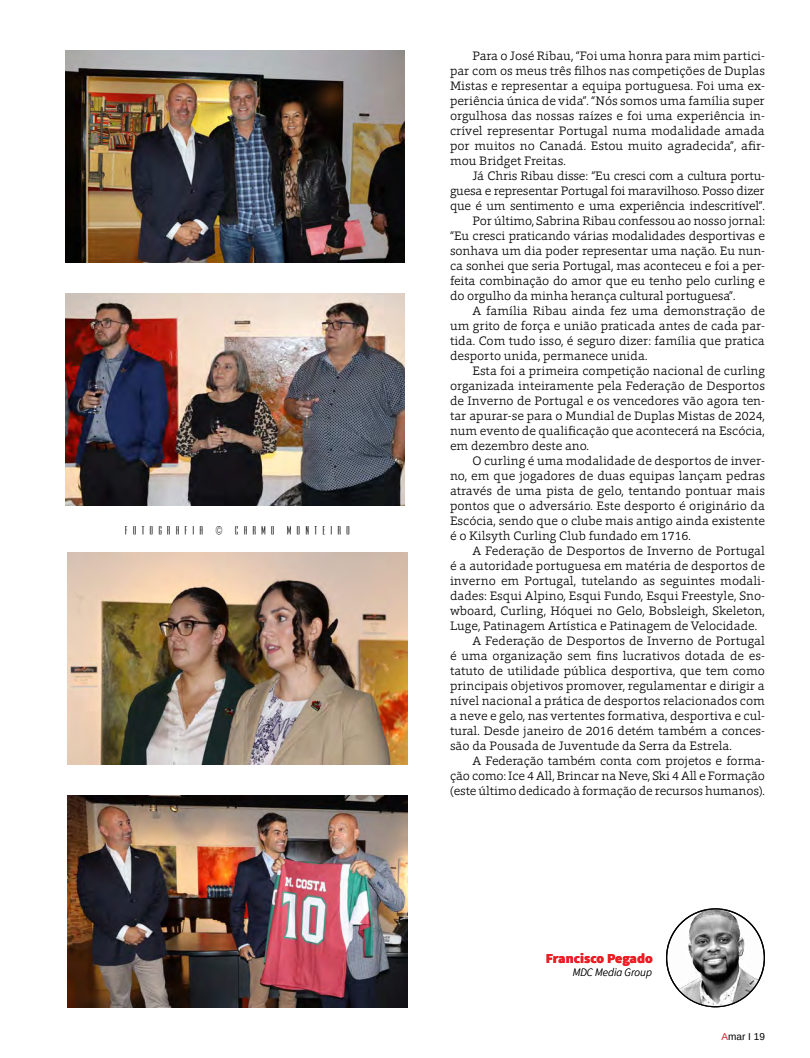
<style>
.page{position:relative;width:810px;height:1058px;background:#fff}
.page>*{position:absolute;margin:0;border:0;box-sizing:border-box;transform-origin:0 0}
.t1{font:900 13.75px "Source Sans Pro";color:#ed1d24}
.t2{font:300 12.5px/15px "Foro Rounded";color:#000;text-align:justify}
.t3{font:300 12.5px "Foro Rounded";letter-spacing:-.02em;color:#000}
.t4{font:italic 300 11.25px "Source Sans Pro";color:#000}
.t5{font:10px "Ultra Condensed Sans Serif";letter-spacing:.5em;color:#000}
.t6{font:10px "Arimo";color:#000}
.s1{color:#d2232a}
</style>
<div class="page">
<img style="left:68px;top:552px;width:339px;height:212px">
<img style="left:68px;top:796px;width:339px;height:211px">
<img style="left:65px;top:51px;width:340px;height:211px">
<img style="left:65px;top:294px;width:340px;height:211px">
<img style="left:667px;top:909px;width:97px;height:97px;border-radius:49px">
<p class="t5" style="left:125px;top:524px;width:227px">FOTOGRAFIA © CARMO MONTEIRO</p>
<p class="t2" style="left:450px;top:48px;width:316px;text-indent:22px">Para o José Ribau, “Foi uma honra para mim partici&shy;par com os meus três filhos nas competições de Duplas Mistas e representar a equipa portuguesa. Foi uma ex&shy;periência única de vida”. “Nós somos uma família super orgulhosa das nossas raízes e foi uma experiência in&shy;crível representar Portugal numa modalidade amada por muitos no Canadá. Estou muito agradecida”, afir&shy;mou Bridget Freitas.</p>
<p class="t3" style="left:472px;top:168px;width:294px">Já Chris Ribau disse: “Eu cresci com a cultura portu-</p>
<p class="t3" style="left:450px;top:183px;width:316px">guesa e representar Portugal foi maravilhoso. Posso dizer</p>
<p class="t3" style="left:450px;top:198px;width:316px">que é um sentimento e uma experiência indescritível”.</p>
<p class="t2" style="left:472px;top:213px;width:294px">Por último, Sabrina Ribau confessou ao nosso jornal:</p>
<p class="t2" style="left:450px;top:228px;width:316px">“Eu cresci praticando várias modalidades desportivas e</p>
<p class="t2" style="left:450px;top:243px;width:317px">sonhava um dia poder representar uma nação. Eu nun-</p>
<p class="t2" style="left:450px;top:258px;width:316px">ca sonhei que seria Portugal, mas aconteceu e foi a per-</p>
<p class="t2" style="left:450px;top:273px;width:316px">feita combinação do amor que eu tenho pelo curling e</p>
<p class="t2" style="left:450px;top:288px;width:287px">do orgulho da minha herança cultural portuguesa”.</p>
<p class="t2" style="left:472px;top:303px;width:294px">A família Ribau ainda fez uma demonstração de</p>
<p class="t2" style="left:450px;top:318px;width:316px">um grito de força e união praticada antes de cada par-</p>
<p class="t2" style="left:450px;top:333px;width:316px">tida. Com tudo isso, é seguro dizer: família que pratica</p>
<p class="t2" style="left:450px;top:348px;width:199px">desporto unida, permanece unida.</p>
<p class="t2" style="left:472px;top:363px;width:294px">Esta foi a primeira competição nacional de curling</p>
<p class="t2" style="left:450px;top:378px;width:316px">organizada inteiramente pela Federação de Desportos</p>
<p class="t2" style="left:450px;top:393px;width:316px">de Inverno de Portugal e os vencedores vão agora ten-</p>
<p class="t2" style="left:450px;top:408px;width:316px">tar apurar-se para o Mundial de Duplas Mistas de 2024,</p>
<p class="t2" style="left:450px;top:423px;width:316px">num evento de qualificação que acontecerá na Escócia,</p>
<p class="t2" style="left:450px;top:438px;width:141px">em dezembro deste ano.</p>
<p class="t2" style="left:472px;top:453px;width:294px">O curling é uma modalidade de desportos de inver-</p>
<p class="t2" style="left:450px;top:468px;width:316px">no, em que jogadores de duas equipas lançam pedras</p>
<p class="t2" style="left:450px;top:483px;width:316px">através de uma pista de gelo, tentando pontuar mais</p>
<p class="t2" style="left:450px;top:498px;width:316px">pontos que o adversário. Este desporto é originário da</p>
<p class="t2" style="left:450px;top:513px;width:316px">Escócia, sendo que o clube mais antigo ainda existente</p>
<p class="t2" style="left:450px;top:528px;width:242px">é o Kilsyth Curling Club fundado em 1716.</p>
<p class="t2" style="left:472px;top:543px;width:294px">A Federação de Desportos de Inverno de Portugal</p>
<p class="t2" style="left:450px;top:558px;width:316px">é a autoridade portuguesa em matéria de desportos de</p>
<p class="t2" style="left:450px;top:573px;width:317px">inverno em Portugal, tutelando as seguintes modali-</p>
<p class="t2" style="left:450px;top:588px;width:316px">dades: Esqui Alpino, Esqui Fundo, Esqui Freestyle, Sno-</p>
<p class="t2" style="left:450px;top:603px;width:317px">wboard, Curling, Hóquei no Gelo, Bobsleigh, Skeleton,</p>
<p class="t2" style="left:450px;top:618px;width:309px">Luge, Patinagem Artística e Patinagem de Velocidade.</p>
<p class="t2" style="left:472px;top:633px;width:294px">A Federação de Desportos de Inverno de Portugal</p>
<p class="t2" style="left:450px;top:648px;width:316px">é uma organização sem fins lucrativos dotada de es-</p>
<p class="t2" style="left:450px;top:663px;width:316px">tatuto de utilidade pública desportiva, que tem como</p>
<p class="t2" style="left:450px;top:678px;width:316px">principais objetivos promover, regulamentar e dirigir a</p>
<p class="t2" style="left:450px;top:693px;width:316px">nível nacional a prática de desportos relacionados com</p>
<p class="t2" style="left:450px;top:708px;width:316px">a neve e gelo, nas vertentes formativa, desportiva e cul-</p>
<p class="t2" style="left:450px;top:723px;width:317px">tural. Desde janeiro de 2016 detém também a conces-</p>
<p class="t2" style="left:450px;top:738px;width:283px">são da Pousada de Juventude da Serra da Estrela.</p>
<p class="t2" style="left:472px;top:753px;width:294px">A Federação também conta com projetos e forma-</p>
<p class="t2" style="left:450px;top:768px;width:316px">ção como: Ice 4 All, Brincar na Neve, Ski 4 All e Formação</p>
<p class="t2" style="left:450px;top:783px;width:317px">(este último dedicado à formação de recursos humanos).</p>
<p class="t1" style="left:546px;top:949px;width:108px">Francisco Pegado</p>
<p class="t4" style="left:573px;top:965px;width:81px">MDC Media Group</p>
<p class="t6" style="left:722px;top:1029px;width:45px"><span class="s1">A</span>mar I 19</p>
</div>
